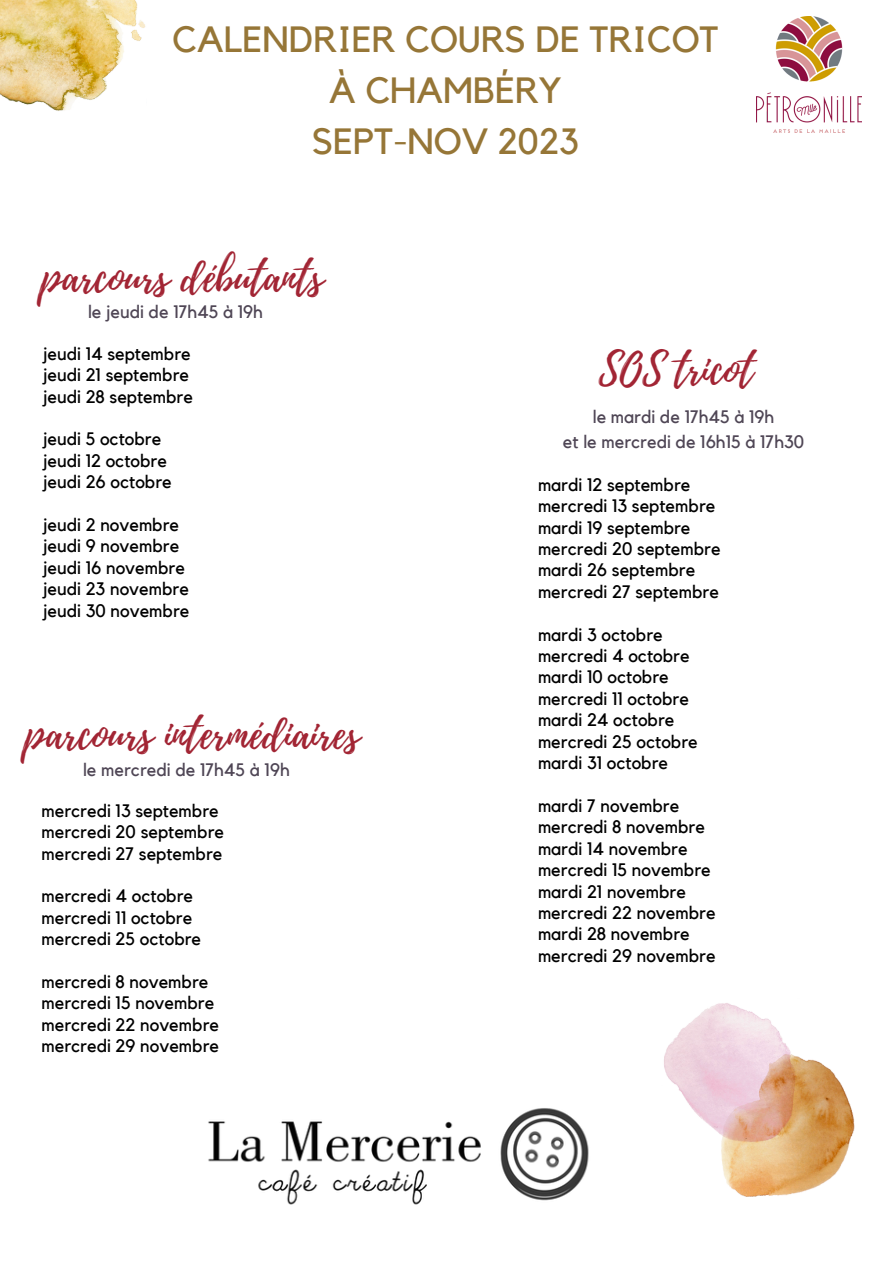
<style>
.page{position:relative;width:894px;height:1264px;background:#fff}
.page>*{position:absolute;margin:0;border:0;box-sizing:border-box;transform-origin:0 0}
.t1{font:42px "Playlist Script";color:#a22534}
.t2{font:36.45px "Kollektif";color:#967637}
.t3{font:18px "Kollektif";color:#000}
.t4{font:18px "Kollektif";color:#4f4655}
</style>
<div class="page">
<img style="left:0;top:0;width:146px;height:111px">
<img style="left:664px;top:1003px;width:190px;height:193px">
<img style="left:756px;top:16px;width:105px;height:116px">
<img style="left:208px;top:1108px;width:381px;height:97px">
<p class="t2" style="left:172px;top:23px;width:548px">CALENDRIER COURS DE TRICOT</p>
<p class="t2" style="left:329px;top:74px;width:234px">À CHAMBÉRY</p>
<p class="t2" style="left:312px;top:124px;width:268px">SEPT-NOV 2023</p>
<p class="t1" style="left:41px;top:247px;width:284px">parcours débutants</p>
<p class="t4" style="left:88px;top:304px;width:176px">le jeudi de 17h45 à 19h</p>
<p class="t3" style="left:43px;top:345px;width:149px">jeudi 14 septembre</p>
<p class="t3" style="left:43px;top:366px;width:147px">jeudi 21 septembre</p>
<p class="t3" style="left:43px;top:388px;width:151px">jeudi 28 septembre</p>
<p class="t3" style="left:43px;top:431px;width:119px">jeudi 5 octobre</p>
<p class="t3" style="left:43px;top:452px;width:125px">jeudi 12 octobre</p>
<p class="t3" style="left:43px;top:473px;width:130px">jeudi 26 octobre</p>
<p class="t3" style="left:43px;top:516px;width:137px">jeudi 2 novembre</p>
<p class="t3" style="left:43px;top:538px;width:137px">jeudi 9 novembre</p>
<p class="t3" style="left:43px;top:559px;width:143px">jeudi 16 novembre</p>
<p class="t3" style="left:43px;top:580px;width:147px">jeudi 23 novembre</p>
<p class="t3" style="left:43px;top:602px;width:148px">jeudi 30 novembre</p>
<p class="t1" style="left:25px;top:704px;width:336px">parcours intermédiaires</p>
<p class="t3" style="left:41px;top:802px;width:179px">mercredi 13 septembre</p>
<p class="t3" style="left:41px;top:823px;width:184px">mercredi 20 septembre</p>
<p class="t3" style="left:41px;top:845px;width:182px">mercredi 27 septembre</p>
<p class="t3" style="left:41px;top:887px;width:153px">mercredi 4 octobre</p>
<p class="t3" style="left:41px;top:909px;width:152px">mercredi 11 octobre</p>
<p class="t3" style="left:41px;top:930px;width:161px">mercredi 25 octobre</p>
<p class="t3" style="left:41px;top:973px;width:168px">mercredi 8 novembre</p>
<p class="t3" style="left:41px;top:994px;width:174px">mercredi 15 novembre</p>
<p class="t3" style="left:41px;top:1016px;width:179px">mercredi 22 novembre</p>
<p class="t3" style="left:41px;top:1037px;width:179px">mercredi 29 novembre</p>
<p class="t4" style="left:83px;top:761px;width:208px">le mercredi de 17h45 à 19h</p>
<p class="t1" style="left:598px;top:339px;width:156px">SOS tricot</p>
<p class="t4" style="left:592px;top:408px;width:183px">le mardi de 17h45 à 19h</p>
<p class="t4" style="left:563px;top:433px;width:243px">et le mercredi de 16h15 à 17h30</p>
<p class="t3" style="left:538px;top:476px;width:154px">mardi 12 septembre</p>
<p class="t3" style="left:538px;top:497px;width:179px">mercredi 13 septembre</p>
<p class="t3" style="left:538px;top:519px;width:154px">mardi 19 septembre</p>
<p class="t3" style="left:538px;top:540px;width:184px">mercredi 20 septembre</p>
<p class="t3" style="left:538px;top:562px;width:159px">mardi 26 septembre</p>
<p class="t3" style="left:538px;top:583px;width:182px">mercredi 27 septembre</p>
<p class="t3" style="left:538px;top:626px;width:126px">mardi 3 octobre</p>
<p class="t3" style="left:538px;top:647px;width:153px">mercredi 4 octobre</p>
<p class="t3" style="left:538px;top:669px;width:132px">mardi 10 octobre</p>
<p class="t3" style="left:538px;top:690px;width:152px">mercredi 11 octobre</p>
<p class="t3" style="left:538px;top:711px;width:138px">mardi 24 octobre</p>
<p class="t3" style="left:538px;top:733px;width:161px">mercredi 25 octobre</p>
<p class="t3" style="left:538px;top:754px;width:131px">mardi 31 octobre</p>
<p class="t3" style="left:538px;top:797px;width:143px">mardi 7 novembre</p>
<p class="t3" style="left:538px;top:818px;width:168px">mercredi 8 novembre</p>
<p class="t3" style="left:538px;top:840px;width:151px">mardi 14 novembre</p>
<p class="t3" style="left:538px;top:861px;width:174px">mercredi 15 novembre</p>
<p class="t3" style="left:538px;top:882px;width:149px">mardi 21 novembre</p>
<p class="t3" style="left:538px;top:904px;width:179px">mercredi 22 novembre</p>
<p class="t3" style="left:538px;top:925px;width:153px">mardi 28 novembre</p>
<p class="t3" style="left:538px;top:947px;width:179px">mercredi 29 novembre</p>
</div>
